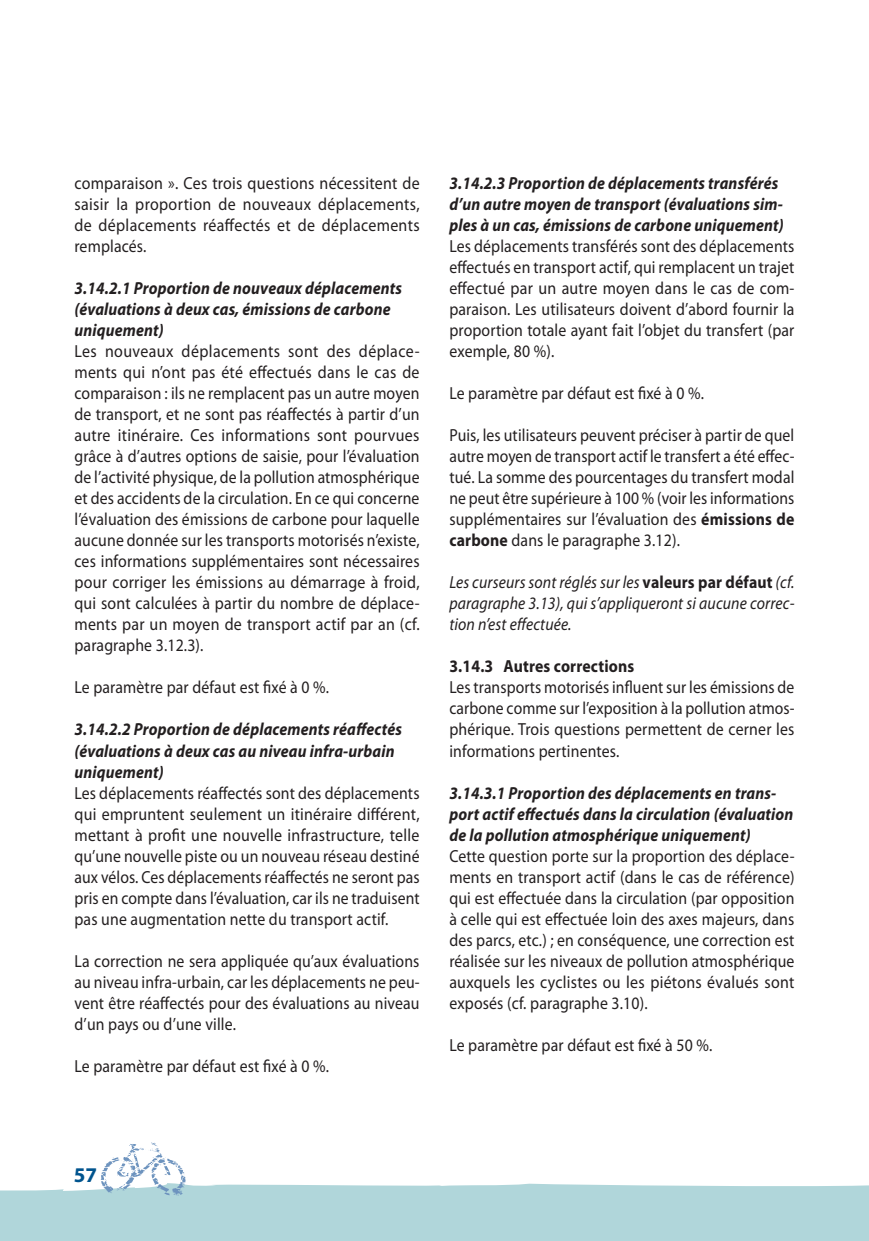
<style>
.page{position:relative;width:869px;height:1241px;background:#fff}
.page>*{position:absolute;margin:0;border:0;box-sizing:border-box;transform-origin:0 0}
.t1{font:700 21px "Myriad Pro";color:#00548e}
.Brød{font:17.5px/21px "Myriad Pro";letter-spacing:.01em;color:#231f20;text-align:justify;scale:.9 1}
.Brød-2{font:17.5px/21px "Myriad Pro";letter-spacing:.01em;color:#231f20;text-align:justify;scale:.91 1}
.Mellem_4_Fed_kursiv{font:italic 700 17.5px/21px "Myriad Pro";letter-spacing:.01em;color:#231f20;scale:.9 1}
.Brød-3{font:17.5px/21px "Myriad Pro";letter-spacing:.01em;color:#231f20;text-align:justify;scale:.89 1}
.Brød-4{font:italic 17.5px/21px "Myriad Pro";letter-spacing:.01em;color:#231f20;text-align:justify;scale:.9 1}
.t2{font:700 17.5px "Myriad Pro";letter-spacing:.01em;color:#231f20;scale:.9 1}
.s1{font-weight:700}
.s2{font-weight:700;font-style:normal}
</style>
<div class="page">
<div style="left:0;top:1183px;width:868px;height:57px;background:#b0d6da"></div>
<svg style="left:100px;top:1142px;width:86px;height:53px"></svg>
<p class="Brød-2" style="left:74px;top:173px;width:380px">comparaison ». Ces trois questions nécessitent de saisir la proportion de nouveaux déplacements, de déplacements réaffectés et de déplacements remplacés.</p>
<p class="Mellem_4_Fed_kursiv" style="left:74px;top:278px;width:365px">3.14.2.1 Proportion de nouveaux déplacements (évaluations à deux cas, émissions de carbone uniquement)</p>
<p class="Brød-2" style="left:74px;top:341px;width:381px">Les nouveaux déplacements sont des déplace&shy;ments qui n’ont pas été effectués dans le cas de comparaison : ils ne remplacent pas un autre moyen de transport, et ne sont pas réaffectés à partir d’un autre itinéraire. Ces informations sont pourvues grâce à d’autres options de saisie, pour l’évaluation de l’activité physique, de la pollution atmosphérique et des accidents de la circulation. En ce qui concerne l’évaluation des émissions de carbone pour laquelle aucune donnée sur les transports motorisés n’existe, ces informations supplémentaires sont nécessaires pour corriger les émissions au démarrage à froid, qui sont calculées à partir du nombre de déplace&shy;ments par un moyen de transport actif par an (cf. paragraphe 3.12.3).</p>
<p class="Brød" style="left:74px;top:677px;width:284px">Le paramètre par défaut est fixé à 0 %.</p>
<p class="Mellem_4_Fed_kursiv" style="left:74px;top:719px;width:365px">3.14.2.2 Proportion de déplacements réaffectés (évaluations à deux cas au niveau infra-urbain uniquement)</p>
<p class="Brød" style="left:74px;top:782px;width:385px">Les déplacements réaffectés sont des déplacements qui empruntent seulement un itinéraire différent, mettant à profit une nouvelle infrastructure, telle qu’une nouvelle piste ou un nouveau réseau destiné aux vélos. Ces déplacements réaffectés ne seront pas pris en compte dans l’évaluation, car ils ne traduisent pas une augmentation nette du transport actif.</p>
<p class="Brød" style="left:74px;top:950px;width:385px">La correction ne sera appliquée qu’aux évaluations au niveau infra-urbain, car les déplacements ne peu&shy;vent être réaffectés pour des évaluations au niveau d’un pays ou d’une ville.</p>
<p class="Brød" style="left:74px;top:1055px;width:284px">Le paramètre par défaut est fixé à 0 %.</p>
<p class="Mellem_4_Fed_kursiv" style="left:449px;top:173px;width:373px">3.14.2.3 Proportion de déplacements transférés d’un autre moyen de transport (évaluations sim&shy;ples à un cas, émissions de carbone uniquement)</p>
<p class="Brød" style="left:449px;top:236px;width:385px">Les déplacements transférés sont des déplacements effectués en transport actif, qui remplacent un trajet effectué par un autre moyen dans le cas de com&shy;paraison. Les utilisateurs doivent d’abord fournir la proportion totale ayant fait l’objet du transfert (par exemple, 80 %).</p>
<p class="Brød" style="left:449px;top:383px;width:284px">Le paramètre par défaut est fixé à 0 %.</p>
<p class="Brød" style="left:449px;top:425px;width:385px">Puis, les utilisateurs peuvent préciser à partir de quel autre moyen de transport actif le transfert a été effec&shy;tué. La somme des pourcentages du transfert modal ne peut être supérieure à 100 % (voir les informations supplémentaires sur l’évaluation des <span class="s1">émissions de carbone</span> dans le paragraphe 3.12).</p>
<p class="Brød-4" style="left:449px;top:572px;width:385px">Les curseurs sont réglés sur les <span class="s2">valeurs par défaut</span> (cf. paragraphe 3.13), qui s’appliqueront si aucune correc&shy;tion n’est effectuée.</p>
<p class="t2" style="left:449px;top:656px;width:207px">3.14.3 Autres corrections</p>
<p class="Brød-3" style="left:449px;top:677px;width:389px">Les transports motorisés influent sur les émissions de carbone comme sur l’exposition à la pollution atmos&shy;phérique. Trois questions permettent de cerner les informations pertinentes.</p>
<p class="Mellem_4_Fed_kursiv" style="left:449px;top:782px;width:383px">3.14.3.1 Proportion des déplacements en trans&shy;port actif effectués dans la circulation (évaluation de la pollution atmosphérique uniquement)</p>
<p class="Brød" style="left:449px;top:845px;width:385px">Cette question porte sur la proportion des déplace&shy;ments en transport actif (dans le cas de référence) qui est effectuée dans la circulation (par opposition à celle qui est effectuée loin des axes majeurs, dans des parcs, etc.) ; en conséquence, une correction est réalisée sur les niveaux de pollution atmosphérique auxquels les cyclistes ou les piétons évalués sont exposés (cf. paragraphe 3.10).</p>
<p class="Brød" style="left:449px;top:1034px;width:293px">Le paramètre par défaut est fixé à 50 %.</p>
<p class="t1" style="left:74px;top:1162px;width:25px">57</p>
</div>
